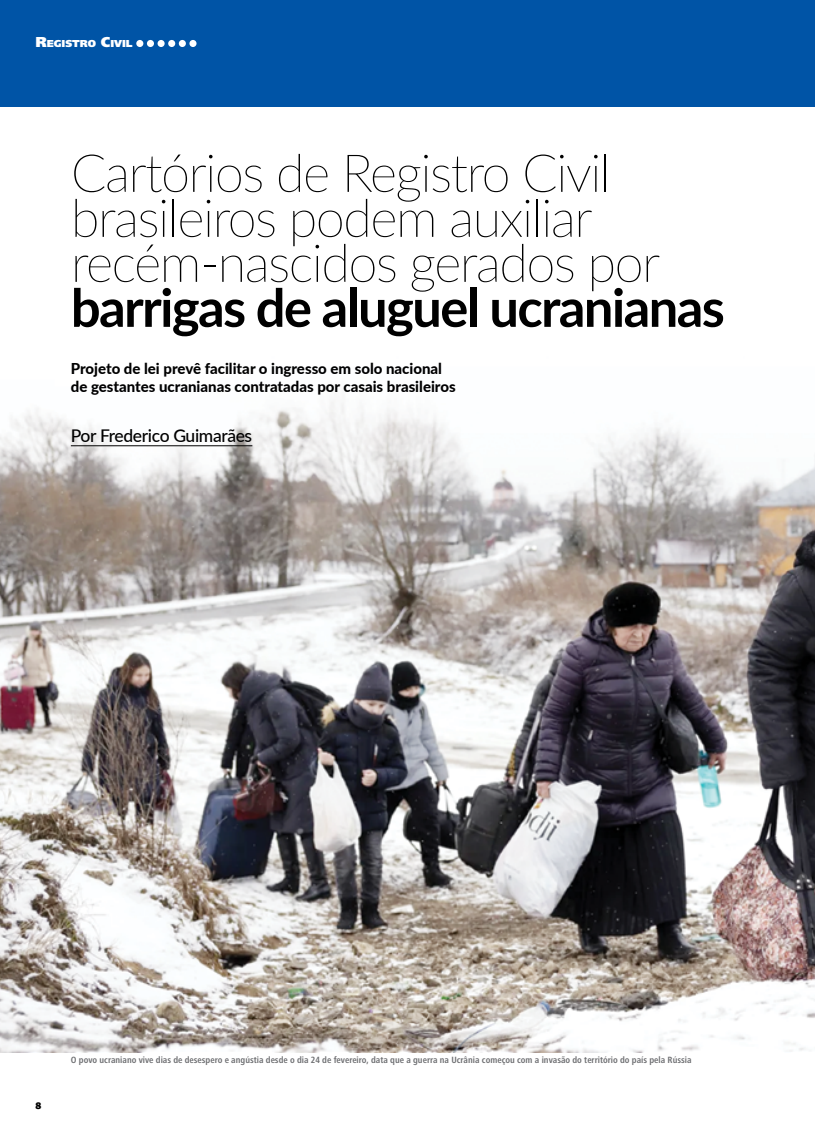
<style>
.page{position:relative;width:815px;height:1134px;background:#fff}
.page>*{position:absolute;margin:0;border:0;box-sizing:border-box;transform-origin:0 0}
.t1{font:100 52.5px/45px "Lato";letter-spacing:-.03em;color:#000}
.t2{font:700 52.5px "Lato";letter-spacing:-.03em;color:#000}
.t3{font:500 17.5px "Lato";letter-spacing:-.02em;color:#000}
.t4{font:800 15px/18px "Lato";color:#000}
.t5{font:900 10.5px "Frutiger Next LT";color:#fff}
.t6{font:800 10px "Franklin Gothic";color:#000}
.t7{font:700 condensed 9.38px "Frutiger Next LT";color:#6d6e71}
.s1{font-size:15px}
</style>
<div class="page">
<img style="left:0;top:402px;width:815px;height:650px">
<div style="left:0;top:0;width:815px;height:106px;background:#0054a6"></div>
<div style="left:136px;top:40px;width:7px;height:7px;background:#fff;border-radius:50%"></div>
<div style="left:147px;top:40px;width:7px;height:7px;background:#fff;border-radius:50%"></div>
<div style="left:158px;top:40px;width:7px;height:7px;background:#fff;border-radius:50%"></div>
<div style="left:168px;top:40px;width:7px;height:7px;background:#fff;border-radius:50%"></div>
<div style="left:179px;top:40px;width:7px;height:7px;background:#fff;border-radius:50%"></div>
<div style="left:189px;top:40px;width:8px;height:7px;background:#fff;border-radius:50%"></div>
<hr style="left:71px;top:445px;width:181px;height:1px;background:#000">
<p class="t5" style="left:35px;top:38px;width:99px"><span class="s1">R</span>EGISTRO <span class="s1">C</span>IVIL</p>
<h1 class="t1" style="left:71px;top:149px;width:591px">Cartórios de Registro Civil brasileiros podem auxiliar recém-nascidos gerados por</h1>
<h1 class="t2" style="left:71px;top:269px;width:655px">barrigas de aluguel ucranianas</h1>
<h3 class="t4" style="left:71px;top:359px;width:386px">Projeto de lei prevê facilitar o ingresso em solo nacional de gestantes ucranianas contratadas por casais brasileiros</h3>
<h2 class="t3" style="left:71px;top:423px;width:183px">Por Frederico Guimarães</h2>
<p class="t6" style="left:35px;top:1099px;width:7px">8</p>
<p class="t7" style="left:71px;top:1055px;width:622px">O povo ucraniano vive dias de desespero e angústia desde o dia 24 de fevereiro, data que a guerra na Ucrânia começou com a invasão do território do país pela Rússia</p>
</div>
